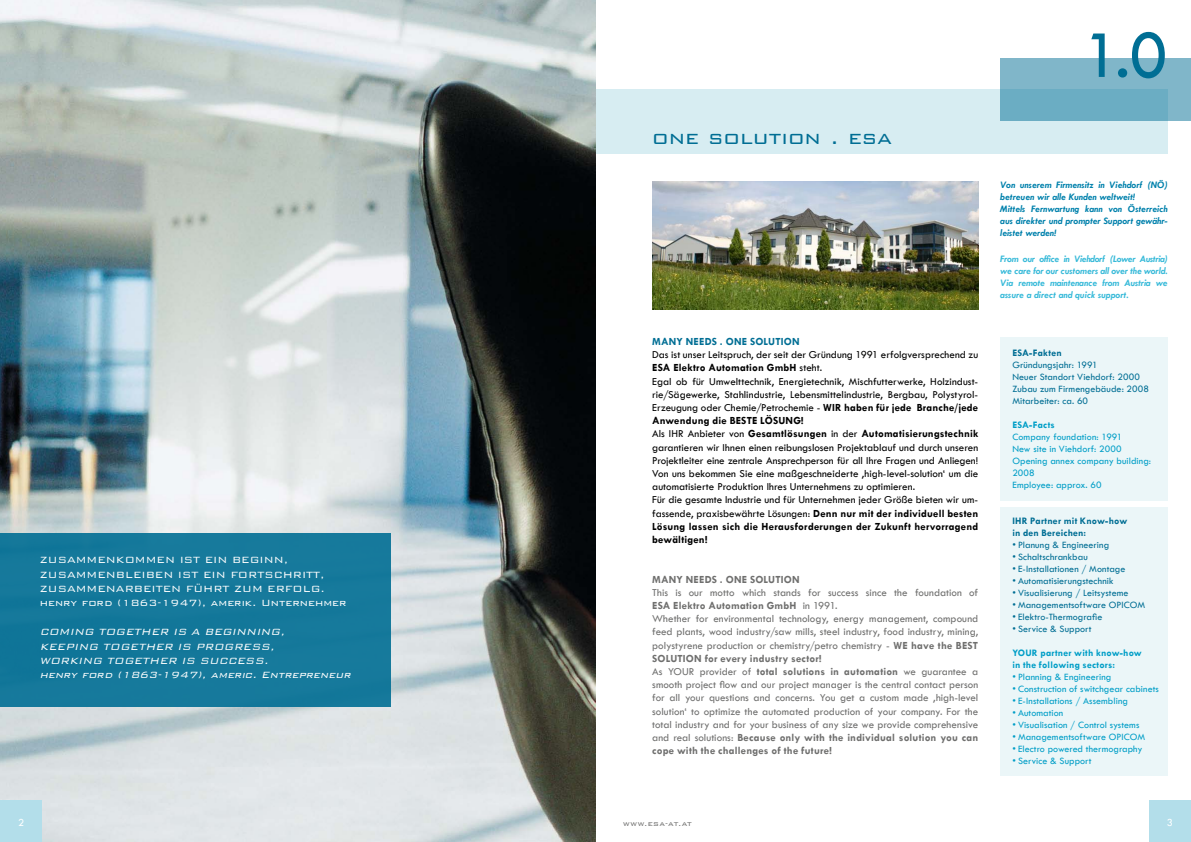
<style>
.page{position:relative;width:1191px;height:842px;background:#fff}
.page>*{position:absolute;margin:0;border:0;box-sizing:border-box;transform-origin:0 0}
.t1{font:70px "Tw Cen";color:#006e94}
.t2{font:300 24px "Bank Gothic";color:#006e94}
.t3{font:300 12px/14.4px "Bank Gothic";color:#fff}
.t4{font:italic 300 12px/14.4px "Bank Gothic";color:#fff}
.t5{font:11px/13.2px "Tw Cen";color:#000}
.t6{font:11px/13.2px "Tw Cen";letter-spacing:.005em;color:#6f6f6e}
.t7{font:700 11px "Tw Cen";letter-spacing:.015em;color:#006e94}
.t8{font:700 11px "Tw Cen";letter-spacing:.015em;color:#6f6f6e}
.t9{font:11px "Tw Cen";color:#fff}
.t10{font:10px/12px "Tw Cen";letter-spacing:.005em;color:#009ec7}
.t11{font:10px/12px "Tw Cen";letter-spacing:.005em;color:#006e94}
.t12{font:italic 700 10px/12px "Tw Cen";color:#0081ac}
.t13{font:italic 700 10px/12px "Tw Cen";color:#38bad9;text-align:justify}
.t14{font:700 10px/12px "Tw Cen";letter-spacing:.02em;color:#009ec7}
.t15{font:700 10px/12px "Tw Cen";letter-spacing:.02em;color:#006e94}
.t16{font:300 9px "Bank Gothic";letter-spacing:.035em;color:#6f6f6e}
.s1{font-weight:700}
</style>
<div class="page">
<div style="left:595px;top:89px;width:573px;height:65px;background:#d7edf2"></div>
<img style="left:0;top:0;width:595px;height:842px">
<div style="left:0;top:533px;width:391px;height:174px;background:#16799b"></div>
<div style="left:1000px;top:59px;width:191px;height:62px;background:linear-gradient(to right,#73b0c5,#7ab3c7)"></div>
<div style="left:1000px;top:337px;width:167px;height:164px;background:#ebf6f8"></div>
<div style="left:1000px;top:507px;width:167px;height:269px;background:#ebf6f8"></div>
<img style="left:652px;top:181px;width:326px;height:128px">
<div style="left:1149px;top:800px;width:42px;height:42px;background:#b3deea"></div>
<div style="left:0;top:800px;width:42px;height:42px;background:#b3deea"></div>
<p class="t3" style="left:40px;top:552px;width:308px">ZUSAMMENKOMMEN IST EIN BEGINN, ZUSAMMENBLEIBEN IST EIN FORTSCHRITT, ZUSAMMENARBEITEN FÜHRT ZUM ERFOLG. henry ford (1863-1947), amerik. Unternehmer</p>
<p class="t4" style="left:40px;top:624px;width:316px">COMING TOGETHER IS A BEGINNING,<br>KEEPING TOGETHER IS PROGRESS,<br>WORKING TOGETHER IS SUCCESS.<br>henry ford (1863-1947), americ. Entrepreneur</p>
<h1 class="t1" style="left:1082px;top:13px;width:87px">1.0</h1>
<h2 class="t2" style="left:652px;top:120px;width:241px">one solution . esa</h2>
<p class="t7" style="left:652px;top:335px;width:149px">MANY NEEDS . ONE SOLUTION</p>
<p class="t5" style="left:652px;top:348px;width:327px">Das ist unser Leitspruch, der seit der Gründung 1991 erfolgversprechend zu <span class="s1">ESA Elektro Automation GmbH</span> steht.<br>Egal ob für Umwelttechnik, Energietechnik, Mischfutterwerke, Holzindust&shy;rie/Sägewerke, Stahlindustrie, Lebensmittelindustrie, Bergbau, Polystyrol-Erzeugung oder Chemie/Petrochemie - <span class="s1">WIR haben für jede Branche/jede Anwendung die BESTE LÖSUNG!<br></span>Als IHR Anbieter von <span class="s1">Gesamtlösungen</span> in der <span class="s1">Automatisierungstechnik </span>garantieren wir Ihnen einen reibungslosen Projektablauf und durch unseren Projektleiter eine zentrale Ansprechperson für all Ihre Fragen und Anliegen!<br>Von uns bekommen Sie eine maßgeschneiderte ‚high-level-solution‘ um die automatisierte Produktion Ihres Unternehmens zu optimieren.<br>Für die gesamte Industrie und für Unternehmen jeder Größe bieten wir um&shy;fassende, praxisbewährte Lösungen: <span class="s1">Denn nur mit der individuell besten Lösung lassen sich die Herausforderungen der Zukunft hervorragend bewältigen!</span></p>
<p class="t8" style="left:652px;top:572px;width:149px">MANY NEEDS . ONE SOLUTION</p>
<p class="t6" style="left:652px;top:586px;width:328px">This is our motto which stands for success since the foundation of <span class="s1">ESA Elektro Automation GmbH</span> in 1991.<br>Whether for environmental technology, energy management, compound feed plants, wood industry/saw mills, steel industry, food industry, mining, polystyrene production or chemistry/petro chemistry - <span class="s1">WE have the BEST SOLUTION for every industry sector!<br></span>As YOUR provider of <span class="s1">total solutions in automation</span> we guarantee a smooth project flow and our project manager is the central contact person for all your questions and concerns. You get a custom made ‚high-level solution‘ to optimize the automated production of your company. For the total industry and for your business of any size we provide comprehensive and real solutions: <span class="s1">Because only with the individual solution you can cope with the challenges of the future!</span></p>
<p class="t12" style="left:1000px;top:179px;width:169px">Von unserem Firmensitz in Viehdorf (NÖ) betreuen wir alle Kunden weltweit!<br>Mittels Fernwartung kann von Österreich aus direkter und prompter Support gewähr&shy;leistet werden!</p>
<p class="t13" style="left:1000px;top:252px;width:169px">From our office in Viehdorf (Lower Austria) we care for our customers all over the world.<br>Via remote maintenance from Austria we assure a direct and quick support.</p>
<p class="t15" style="left:1012px;top:347px;width:51px">ESA-Fakten</p>
<p class="t11" style="left:1012px;top:359px;width:138px">Gründungsjahr: 1991<br>Neuer Standort Viehdorf: 2000<br>Zubau zum Firmengebäude: 2008<br>Mitarbeiter: ca. 60</p>
<p class="t14" style="left:1012px;top:419px;width:44px">ESA-Facts</p>
<p class="t10" style="left:1012px;top:431px;width:140px">Company foundation: 1991<br>New site in Viehdorf: 2000<br>Opening annex company building:<br>2008<br>Employee: approx. 60</p>
<p class="t15" style="left:1012px;top:515px;width:116px">IHR Partner mit Know-how in den Bereichen:</p>
<p class="t11" style="left:1012px;top:539px;width:98px">• Planung &amp; Engineering</p>
<p class="t11" style="left:1012px;top:551px;width:77px">• Schaltschrankbau</p>
<p class="t11" style="left:1012px;top:563px;width:115px">• E-Installationen / Montage</p>
<p class="t11" style="left:1012px;top:575px;width:103px">• Automatisierungstechnik</p>
<p class="t11" style="left:1012px;top:587px;width:118px">• Visualisierung / Leitsysteme</p>
<p class="t11" style="left:1012px;top:599px;width:134px">• Managementsoftware OPICOM</p>
<p class="t11" style="left:1012px;top:611px;width:91px">• Elektro-Thermografie</p>
<p class="t11" style="left:1012px;top:623px;width:81px">• Service &amp; Support</p>
<p class="t14" style="left:1012px;top:647px;width:131px">YOUR partner with know-how in the following sectors:</p>
<p class="t10" style="left:1012px;top:671px;width:101px">• Planning &amp; Engineering</p>
<p class="t10" style="left:1012px;top:683px;width:148px">• Construction of switchgear cabinets</p>
<p class="t10" style="left:1012px;top:695px;width:117px">• E-Installations / Assembling</p>
<p class="t10" style="left:1012px;top:707px;width:52px">• Automation</p>
<p class="t10" style="left:1012px;top:719px;width:128px">• Visualisation / Control systems</p>
<p class="t10" style="left:1012px;top:731px;width:134px">• Managementsoftware OPICOM</p>
<p class="t10" style="left:1012px;top:743px;width:132px">• Electro powered thermography</p>
<p class="t10" style="left:1012px;top:755px;width:81px">• Service &amp; Support</p>
<p class="t9" style="left:18px;top:816px;width:8px">2</p>
<p class="t9" style="left:1166px;top:816px;width:8px">3</p>
<p class="t16" style="left:623px;top:817px;width:70px">www.esa-at.at</p>
</div>
